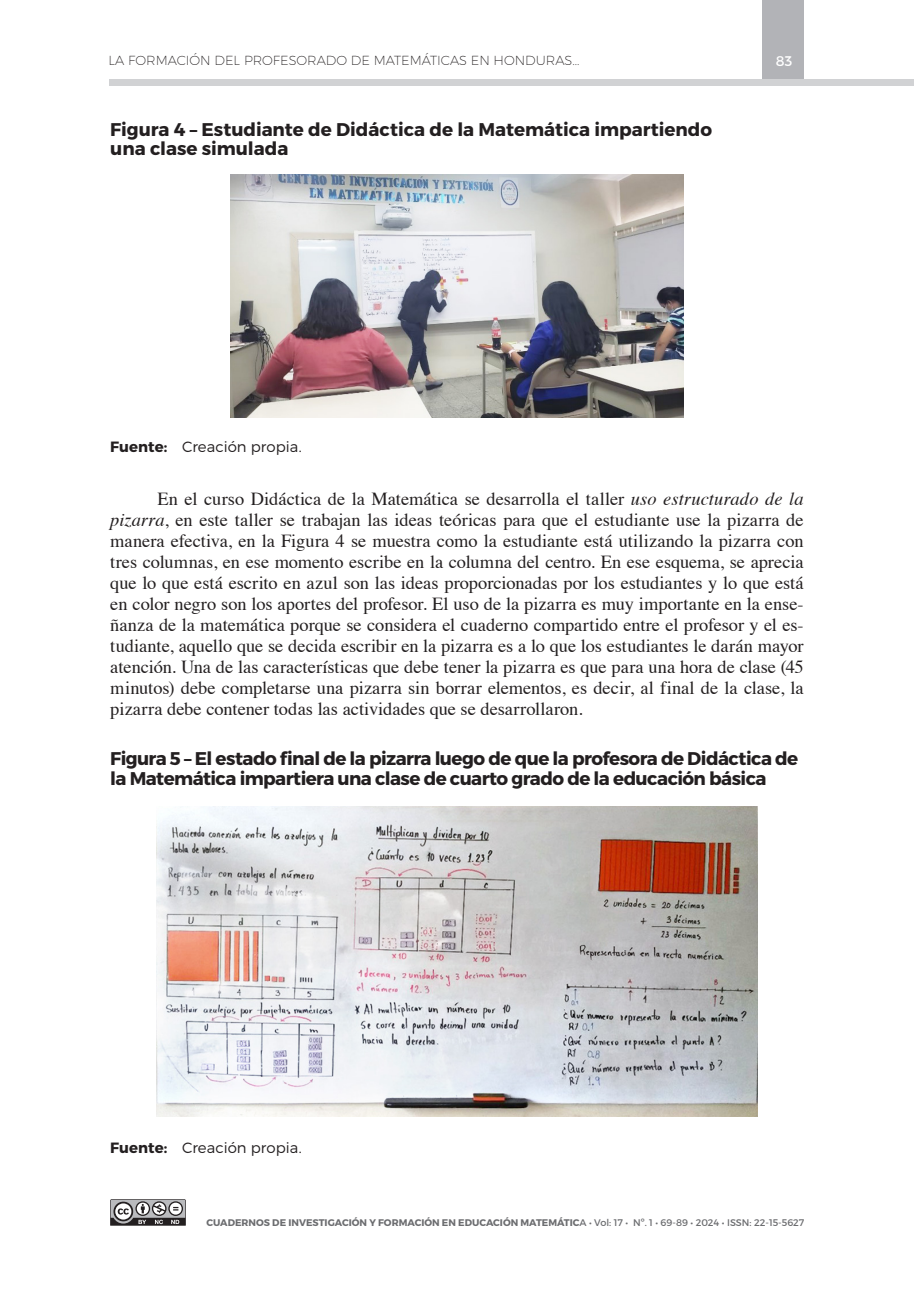
<style>
.page{position:relative;width:914px;height:1292px;background:#fff}
.page>*{position:absolute;margin:0;border:0;box-sizing:border-box;transform-origin:0 0}
.t1{font:18.38px/21px "Times";color:#231f20;text-align:justify}
.t2{font:18.38px/19.2px "Trueno Bd";letter-spacing:-.025em;color:#231f20}
.t3{font:18.38px/19.2px "Trueno Bd";letter-spacing:-.005em;color:#231f20}
.t4{font:14.88px "Trueno Lt";letter-spacing:.005em;color:#231f20}
.t5{font:14px "Trueno Rg";color:#fff}
.t6{font:13.12px "Trueno Ult Lt";color:#231f20}
.t7{font:9.62px "Trueno Bd";color:#6c6d70}
.s1{font-family:"Trueno Bd"}
.s2{font-style:italic}
.s3{font-family:"Trueno Rg"}
</style>
<div class="page">
<div style="left:762px;top:0;width:41px;height:86px;background:#b2b3b7"></div>
<svg style="left:110px;top:1199px;width:76px;height:26px;background:#8a888a"></svg>
<div style="left:108px;top:80px;width:806px;height:6px;background:#d1d2d4"></div>
<img style="left:230px;top:175px;width:453px;height:243px">
<img style="left:157px;top:807px;width:600px;height:309px">
<p class="t6" style="left:108px;top:52px;width:472px">LA FORMACIÓN DEL PROFESORADO DE MATEMÁTICAS EN HONDURAS...</p>
<p class="t3" style="left:110px;top:120px;width:603px">Figura 4 – Estudiante de Didáctica de la Matemática impartiendo una clase simulada</p>
<p class="t5" style="left:776px;top:52px;width:18px">83</p>
<p class="t4" style="left:110px;top:437px;width:193px"><span class="s1">Fuente:</span> Creación propia.</p>
<p class="t1" style="left:110px;top:486px;width:695px;text-indent:47px">En el curso Didáctica de la Matemática se desarrolla el taller <span class="s2">uso estructurado de la pizarra</span>, en este taller se trabajan las ideas teóricas para que el estudiante use la pizarra de manera efectiva, en la Figura 4 se muestra como la estudiante está utilizando la pizarra con tres columnas, en ese momento escribe en la columna del centro. En ese esquema, se aprecia que lo que está escrito en azul son las ideas proporcionadas por los estudiantes y lo que está en color negro son los aportes del profesor. El uso de la pizarra es muy importante en la ense&shy;ñanza de la matemática porque se considera el cuaderno compartido entre el profesor y el es&shy;tudiante, aquello que se decida escribir en la pizarra es a lo que los estudiantes le darán mayor atención. Una de las características que debe tener la pizarra es que para una hora de clase (45 minutos) debe completarse una pizarra sin borrar elementos, es decir, al final de la clase, la pizarra debe contener todas las actividades que se desarrollaron.</p>
<p class="t2" style="left:110px;top:749px;width:689px">Figura 5 – El estado final de la pizarra luego de que la profesora de Didáctica de la Matemática impartiera una clase de cuarto grado de la educación básica</p>
<p class="t4" style="left:110px;top:1138px;width:193px"><span class="s1">Fuente:</span> Creación propia.</p>
<p class="t7" style="left:206px;top:1216px;width:599px">CUADERNOS DE INVESTIGACIÓN Y FORMACIÓN EN EDUCACIÓN MATEMÁTIC<span class="s3">A • Vol: 17 • Nº. 1 • 69-89 • 2024 • ISSN: 22-15-5627</span></p>
</div>
